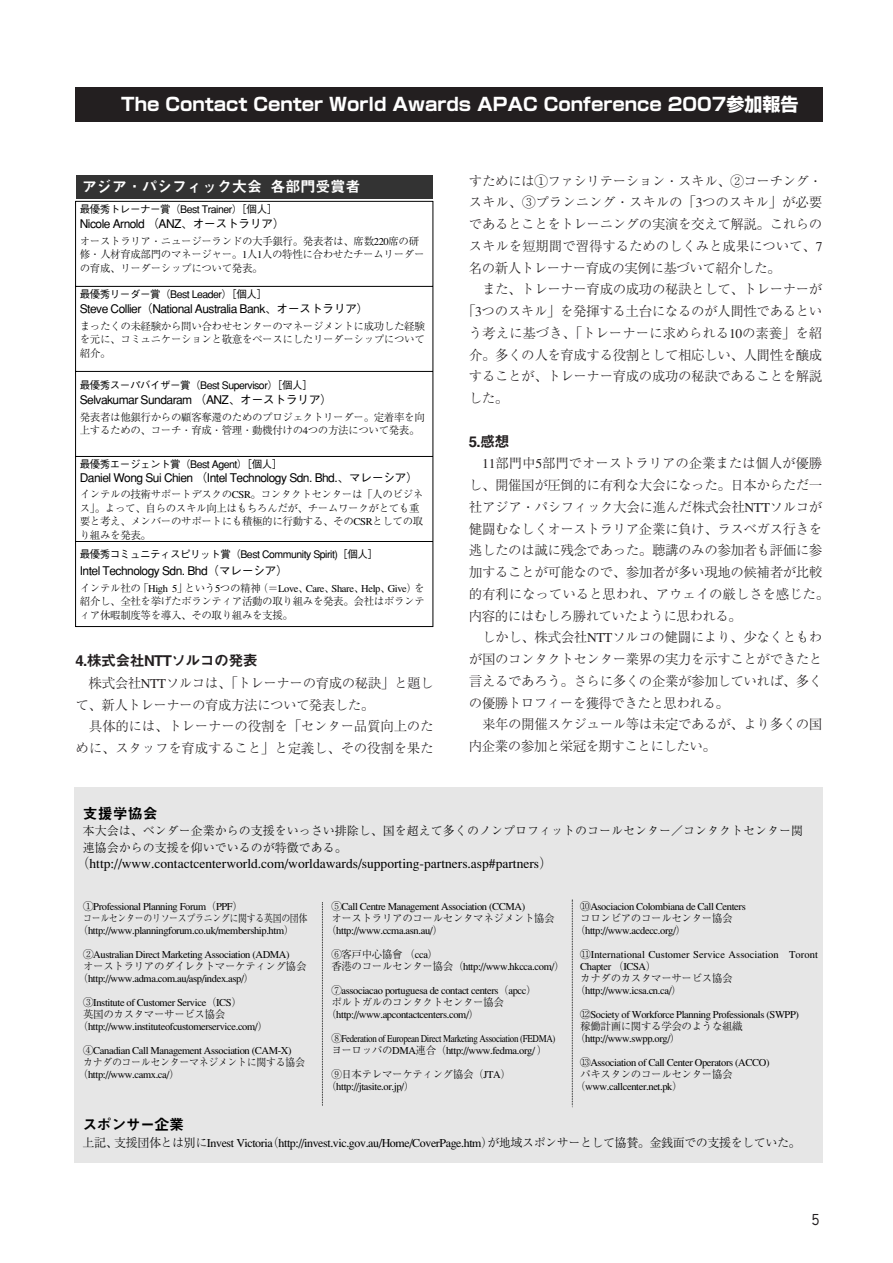
<style>
.page{position:relative;width:893px;height:1263px;background:#fff}
.page>*{position:absolute;margin:0;border:0;box-sizing:border-box;transform-origin:0 0}
.t1{font:700 18px "Shin Go";color:#fff}
.t2{font:15px "Midashi Go MB31";letter-spacing:-.045em;color:#231f20}
.t3{font:15px "Midashi Go MB31";color:#fff}
.t4{font:15px "Midashi Go MB31";letter-spacing:-.04em;color:#000}
.t5{font:500 15px "Gothic BBB";color:#231f20}
.t6{font:300 13.5px/21.8px "Ryumin";letter-spacing:-.03em;color:#231f20}
.t7{font:300 13.5px "Ryumin";color:#000}
.t8{font:300 13.5px "Ryumin";letter-spacing:-.01em;color:#231f20}
.t9{font:500 12px "Gothic BBB";letter-spacing:-.045em;color:#000}
.t10{font:300 12px "Ryumin";letter-spacing:-.035em;color:#000}
.t11{font:300 12px/16.5px "Ryumin";color:#000}
.t12{font:300 10.5px/13.5px "Ryumin";letter-spacing:-.035em;color:#000}
.t13{font:500 10.5px "Gothic BBB";letter-spacing:-.045em;color:#000}
.t14{font:300 10.5px "Ryumin";letter-spacing:.005em;color:#000}
.t15{font:300 10.5px "Ryumin";letter-spacing:-.035em;color:#000;scale:.85 1}
.t16{font:300 10.5px "Ryumin";letter-spacing:-.035em;color:#000;scale:.95 1}
</style>
<div class="page">
<div style="left:76px;top:87px;width:746px;height:35px;background:#231f20"></div>
<div style="left:75px;top:787px;width:747px;height:376px;background:#e6e6e6"></div>
<svg style="left:572px;top:900px;width:1px;height:207px"></svg>
<svg style="left:322px;top:903px;width:1px;height:203px"></svg>
<hr style="left:76px;top:286px;width:357px;height:1px;background:#000">
<hr style="left:76px;top:371px;width:357px;height:1px;background:#000">
<hr style="left:76px;top:456px;width:357px;height:1px;background:#000">
<hr style="left:76px;top:541px;width:357px;height:1px;background:#000">
<hr style="left:75px;top:201px;width:358px;height:1px;background:#000">
<hr style="left:75px;top:626px;width:358px;height:1px;background:#000">
<hr style="left:75px;top:201px;width:1px;height:426px;background:#000">
<hr style="left:432px;top:201px;width:1px;height:426px;background:#000">
<div style="left:76px;top:176px;width:356px;height:23px;background:#333"></div>
<h1 class="t1" style="left:121px;top:97px;width:679px">The Contact Center World Awards APAC Conference 2007参加報告</h1>
<h2 class="t3" style="left:82px;top:181px;width:280px">アジア・パシフィック大会各部門受賞者</h2>
<p class="t13" style="left:80px;top:205px;width:199px">最優秀トレーナー賞（Best Trainer）［個人］</p>
<p class="t9" style="left:80px;top:219px;width:206px">Nicole Arnold （ANZ、オーストラリア）</p>
<p class="t12" style="left:80px;top:235px;width:346px">オーストラリア・ニュージーランドの大手銀行。発表者は、席数220席の研修・人材育成部門のマネージャー。1人1人の特性に合わせたチームリーダーの育成、リーダーシップについて発表。</p>
<p class="t13" style="left:80px;top:290px;width:189px">最優秀リーダー賞（Best Leader）［個人］</p>
<p class="t9" style="left:80px;top:304px;width:290px">Steve Collier（National Australia Bank、オーストラリア）</p>
<p class="t12" style="left:80px;top:320px;width:346px;text-align:justify">まったくの未経験から問い合わせセンターのマネージメントに成功した経験を元に、コミュニケーションと敬意をベースにしたリーダーシップについて紹介。</p>
<p class="t13" style="left:80px;top:381px;width:234px">最優秀スーパバイザー賞（Best Supervisor）［個人］</p>
<p class="t9" style="left:80px;top:395px;width:254px">Selvakumar Sundaram （ANZ、オーストラリア）</p>
<p class="t12" style="left:80px;top:411px;width:346px">発表者は他銀行からの顧客奪還のためのプロジェクトリーダー。定着率を向上するための、コーチ・育成・管理・動機付けの4つの方法について発表。</p>
<p class="t13" style="left:80px;top:460px;width:204px">最優秀エージェント賞（Best Agent）［個人］</p>
<p class="t9" style="left:80px;top:473px;width:340px">Daniel Wong Sui Chien （Intel Technology Sdn. Bhd.、マレーシア）</p>
<p class="t12" style="left:80px;top:489px;width:345px">インテルの技術サポートデスクのCSR。コンタクトセンターは「人のビジネス」。よって、自らのスキル向上はもちろんだが、チームワークがとても重要と考え、メンバーのサポートにも積極的に行動する、そのCSRとしての取り組みを発表。</p>
<p class="t13" style="left:80px;top:550px;width:300px">最優秀コミュニティスピリット賞（Best Community Spirit)［個人］</p>
<p class="t9" style="left:80px;top:566px;width:210px">Intel Technology Sdn. Bhd（マレーシア）</p>
<p class="t12" style="left:80px;top:583px;width:346px;text-align:justify">インテル社の「High 5」という5つの精神（＝Love、Care、Share、Help、Give）を紹介し、全社を挙げたボランティア活動の取り組みを発表。会社はボランティア休暇制度等を導入、その取り組みを支援。</p>
<h2 class="t2" style="left:76px;top:655px;width:184px">4.株式会社NTTソルコの発表</h2>
<p class="t6" style="left:76px;top:674px;width:359px;text-indent:13px">株式会社NTTソルコは、「トレーナーの育成の秘訣」と題して、新人トレーナーの育成方法について発表した。</p>
<p class="t6" style="left:76px;top:717px;width:359px;text-align:right">具体的には、トレーナーの役割を「センター品質向上のために、スタッフを育成すること」と定義し、その役割を果た</p>
<p class="t6" style="left:469px;top:172px;width:355px;text-align:justify">すためには①ファシリテーション・スキル、②コーチング・スキル、③プランニング・スキルの「3つのスキル」が必要であるとことをトレーニングの実演を交えて解説。これらのスキルを短期間で習得するためのしくみと成果について、7名の新人トレーナー育成の実例に基づいて紹介した。</p>
<p class="t6" style="left:482px;top:280px;width:342px">また、トレーナー育成の成功の秘訣として、トレーナーが</p>
<p class="t6" style="left:462px;top:302px;width:362px">「3つのスキル」を発揮する土台になるのが人間性であるとい</p>
<p class="t8" style="left:469px;top:328px;width:355px">う考えに基づき、「トレーナーに求められる10の素養」を紹</p>
<p class="t6" style="left:469px;top:346px;width:355px">介。多くの人を育成する役割として相応しい、人間性を醸成</p>
<p class="t6" style="left:469px;top:367px;width:355px">することが、トレーナー育成の成功の秘訣であることを解説</p>
<p class="t6" style="left:469px;top:389px;width:41px">した。</p>
<h2 class="t2" style="left:469px;top:435px;width:42px">5.感想</h2>
<p class="t6" style="left:469px;top:454px;width:362px;text-indent:13px">11部門中5部門でオーストラリアの企業または個人が優勝し、開催国が圧倒的に有利な大会になった。日本からただ一社アジア・パシフィック大会に進んだ株式会社NTTソルコが健闘むなしくオーストラリア企業に負け、ラスベガス行きを逃したのは誠に残念であった。聴講のみの参加者も評価に参加することが可能なので、参加者が多い現地の候補者が比較的有利になっていると思われ、アウェイの厳しさを感じた。内容的にはむしろ勝れていたように思われる。</p>
<p class="t6" style="left:469px;top:628px;width:355px;text-align:justify;text-indent:13px">しかし、株式会社NTTソルコの健闘により、少なくともわが国のコンタクトセンター業界の実力を示すことができたと言えるであろう。さらに多くの企業が参加していれば、多くの優勝トロフィーを獲得できたと思われる。</p>
<p class="t6" style="left:469px;top:715px;width:355px;text-indent:13px">来年の開催スケジュール等は未定であるが、より多くの国内企業の参加と栄冠を期すことにしたい。</p>
<h2 class="t4" style="left:83px;top:807px;width:76px">支援学協会</h2>
<p class="t11" style="left:83px;top:824px;width:721px">本大会は、ベンダー企業からの支援をいっさい排除し、国を超えて多くのノンプロフィットのコールセンター／コンタクトセンター関連協会からの支援を仰いでいるのが特徴である。</p>
<p class="t7" style="left:76px;top:858px;width:478px">（http://www.contactcenterworld.com/worldawards/supporting-partners.asp#partners）</p>
<p class="t12" style="left:83px;top:900px;width:161px">①Professional Planning Forum（PPF）</p>
<p class="t15" style="left:83px;top:914px;width:265px">コールセンターのリソースプラニングに関する英国の団体</p>
<p class="t12" style="left:78px;top:924px;width:218px">（http://www.planningforum.co.uk/membership.htm）</p>
<p class="t12" style="left:83px;top:948px;width:208px">②Australian Direct Marketing Association (ADMA)</p>
<p class="t12" style="left:83px;top:960px;width:225px">オーストラリアのダイレクトマーケティング協会</p>
<p class="t12" style="left:78px;top:972px;width:178px">（http://www.adma.com.au/asp/index.asp/）</p>
<p class="t12" style="left:83px;top:996px;width:160px">③Institute of Customer Service（ICS）</p>
<p class="t12" style="left:83px;top:1008px;width:144px">英国のカスタマーサービス協会</p>
<p class="t12" style="left:78px;top:1020px;width:192px">（http://www.instituteofcustomerservice.com/）</p>
<p class="t12" style="left:83px;top:1044px;width:210px">④Canadian Call Management Association (CAM-X)</p>
<p class="t16" style="left:83px;top:1058px;width:235px">カナダのコールセンターマネジメントに関する協会</p>
<p class="t12" style="left:78px;top:1068px;width:103px">（http://www.camx.ca/）</p>
<p class="t12" style="left:331px;top:900px;width:195px">⑤Call Centre Management Association (CCMA)</p>
<p class="t12" style="left:331px;top:912px;width:225px">オーストラリアのコールセンタマネジメント協会</p>
<p class="t12" style="left:326px;top:924px;width:118px">（http://www.ccma.asn.au/）</p>
<p class="t12" style="left:331px;top:949px;width:235px;line-height:12px">⑥客戸中心協會（cca）<br>香港のコールセンター協会（http://www.hkcca.com/）</p>
<p class="t12" style="left:331px;top:984px;width:207px">⑦associacao portuguesa de contact centers（apcc）</p>
<p class="t12" style="left:331px;top:996px;width:174px">ポルトガルのコンタクトセンター協会</p>
<p class="t12" style="left:326px;top:1008px;width:154px">（http://www.apcontactcenters.com/）</p>
<p class="t12" style="left:331px;top:1033px;width:225px;line-height:12px">⑧Federation of European Direct Marketing Association (FEDMA)ヨーロッパのDMA連合（http://www.fedma.org/ ）</p>
<p class="t12" style="left:326px;top:1069px;width:186px;line-height:12px;text-indent:5px">⑨日本テレマーケティング協会（JTA）（http://jtasite.or.jp/）</p>
<p class="t12" style="left:580px;top:900px;width:167px">⑩Asociacion Colombiana de Call Centers</p>
<p class="t12" style="left:580px;top:912px;width:154px">コロンビアのコールセンター協会</p>
<p class="t12" style="left:575px;top:924px;width:113px">（http://www.acdecc.org/）</p>
<p class="t14" style="left:580px;top:950px;width:239px">⑪International Customer Service Association Toront</p>
<p class="t12" style="left:580px;top:960px;width:77px">Chapter （ICSA）</p>
<p class="t12" style="left:580px;top:972px;width:154px">カナダのカスタマーサービス協会</p>
<p class="t12" style="left:575px;top:984px;width:108px">（http://www.icsa.cn.ca/）</p>
<p class="t12" style="left:580px;top:1008px;width:220px">⑫Society of Workforce Planning Professionals (SWPP)</p>
<p class="t12" style="left:580px;top:1020px;width:164px">稼働計画に関する学会のような組織</p>
<p class="t12" style="left:575px;top:1032px;width:107px">（http://www.swpp.org/）</p>
<p class="t12" style="left:580px;top:1056px;width:191px">⑬Association of Call Center Operators (ACCO)</p>
<p class="t12" style="left:580px;top:1068px;width:154px">パキスタンのコールセンター協会</p>
<p class="t12" style="left:575px;top:1080px;width:109px">（www.callcenter.net.pk）</p>
<h2 class="t4" style="left:82px;top:1119px;width:103px">スポンサー企業</h2>
<p class="t10" style="left:82px;top:1138px;width:719px">上記、支援団体とは別にInvest Victoria（http://invest.vic.gov.au/Home/CoverPage.htm）が地域スポンサーとして協賛。金銭面での支援をしていた。</p>
<h2 class="t5" style="left:808px;top:1214px;width:16px">５</h2>
</div>
